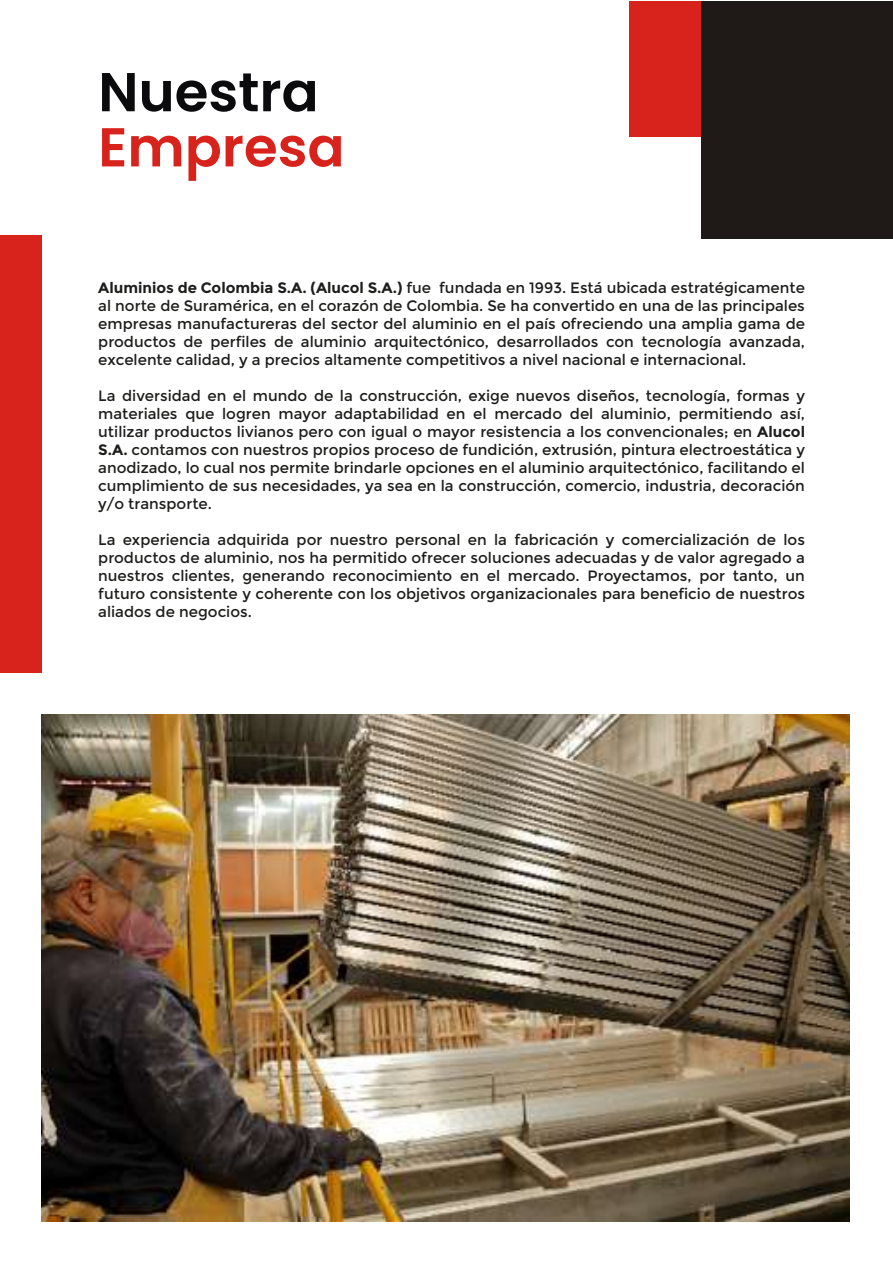
<style>
.page{position:relative;width:893px;height:1263px;background:#fff}
.page>*{position:absolute;margin:0;border:0;box-sizing:border-box;transform-origin:0 0}
.t1{font:600 54.75px "Poppins";color:#0b0a0c}
.t2{font:600 54.75px "Poppins";color:#d8231d}
.t3{font:15px/18px "Montserrat";color:#1d1d1b;text-align:justify}
.s1{font-weight:700}
</style>
<div class="page">
<img style="left:41px;top:714px;width:809px;height:507px">
<div style="left:0;top:236px;width:41px;height:437px;background:#d8231d"></div>
<div style="left:629px;top:1px;width:221px;height:136px;background:#d8231d"></div>
<div style="left:702px;top:1px;width:191px;height:238px;background:#1f1a17"></div>
<h1 class="t1" style="left:98px;top:60px;width:222px">Nuestra</h1>
<h1 class="t2" style="left:98px;top:115px;width:248px">Empresa</h1>
<p class="t3" style="left:98px;top:279px;width:708px"><span class="s1">Aluminios de Colombia S.A. (Alucol S.A.)</span> fue fundada en 1993. Está ubicada estratégicamente al norte de Suramérica, en el corazón de Colombia. Se ha convertido en una de las principales empresas manufactureras del sector del aluminio en el país ofreciendo una amplia gama de productos de perfiles de aluminio arquitectónico, desarrollados con tecnología avanzada, excelente calidad, y a precios altamente competitivos a nivel nacional e internacional.</p>
<p class="t3" style="left:98px;top:387px;width:708px">La diversidad en el mundo de la construcción, exige nuevos diseños, tecnología, formas y materiales que logren mayor adaptabilidad en el mercado del aluminio, permitiendo así, utilizar productos livianos pero con igual o mayor resistencia a los convencionales; en <span class="s1">Alucol S.A.</span> contamos con nuestros propios proceso de fundición, extrusión, pintura electroestática y anodizado, lo cual nos permite brindarle opciones en el aluminio arquitectónico, facilitando el cumplimiento de sus necesidades, ya sea en la construcción, comercio, industria, decoración y/o transporte.</p>
<p class="t3" style="left:98px;top:531px;width:708px">La experiencia adquirida por nuestro personal en la fabricación y comercialización de los productos de aluminio, nos ha permitido ofrecer soluciones adecuadas y de valor agregado a nuestros clientes, generando reconocimiento en el mercado. Proyectamos, por tanto, un futuro consistente y coherente con los objetivos organizacionales para beneficio de nuestros aliados de negocios.</p>
</div>
